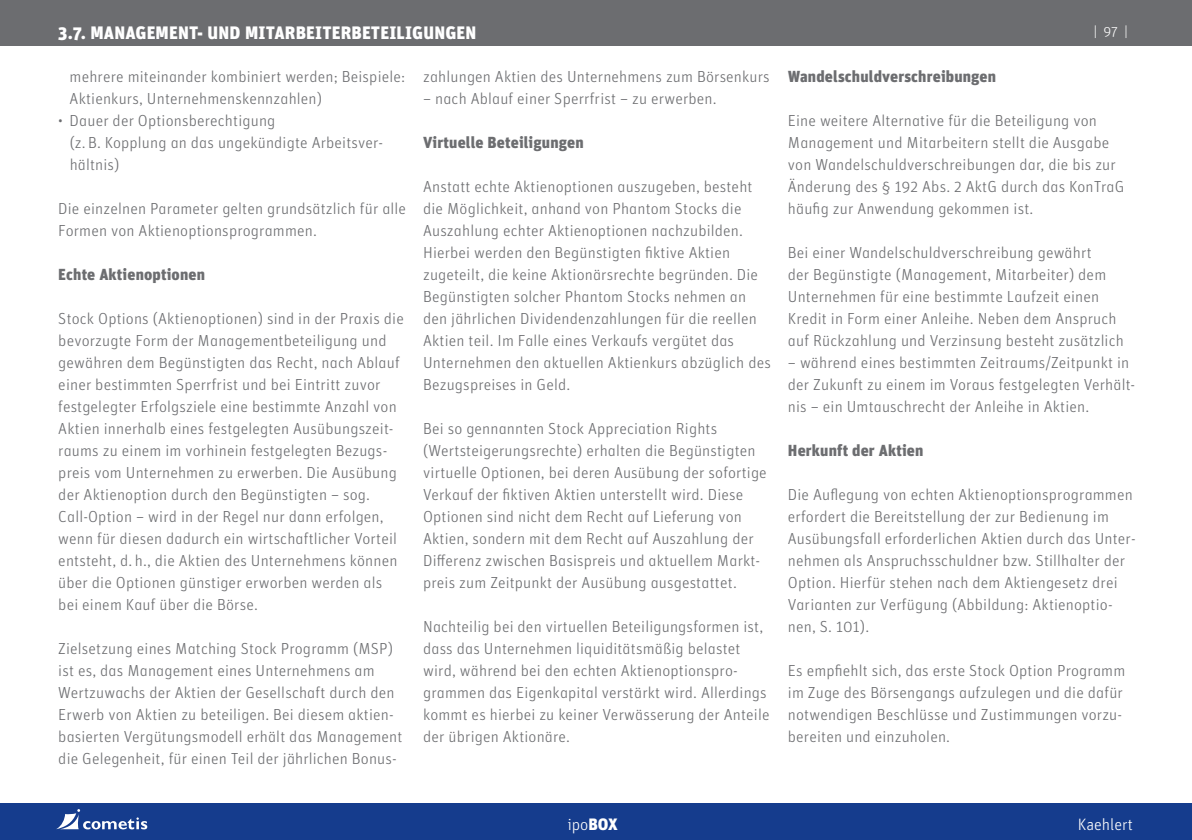
<style>
.page{position:relative;width:1192px;height:840px;background:#fff}
.page>*{position:absolute;margin:0;border:0;box-sizing:border-box;transform-origin:0 0}
.t1{font:900 18px "Unit";letter-spacing:.01em;color:#fff}
.t2{font:300 16.4px "Unit";color:#fff}
.t3{font:16px/22px "Unit Light Alternate";letter-spacing:.01em;color:#6c6d70}
.t4{font:900 16px "Unit";letter-spacing:.01em;color:#6c6d70}
.t5{font:300 14px "Unit";color:#fff}
.s1{font-weight:900}
</style>
<div class="page">
<div style="left:0;top:0;width:1192px;height:46px;background:#6c6d70"></div>
<div style="left:0;top:802px;width:1192px;height:37px;background:#153c8d"></div>
<svg style="left:56px;top:809px;width:91px;height:20px"></svg>
<p class="t1" style="left:58px;top:21px;width:419px">3.7. Management- und Mitarbeiterbeteiligungen</p>
<p class="t3" style="left:70px;top:65px;width:337px">mehrere miteinander kombiniert werden; Beispiele:<br>Aktienkurs, Unternehmenskennzahlen)</p>
<p class="t3" style="left:70px;top:109px;width:315px;text-indent:-11px">• Dauer der Optionsberechtigung<br>(z. B. Kopplung an das ungekündigte Arbeitsver&shy;hältnis)</p>
<p class="t3" style="left:58px;top:197px;width:349px">Die einzelnen Parameter gelten grundsätzlich für alle<br>Formen von Aktienoptionsprogrammen.</p>
<p class="t4" style="left:58px;top:264px;width:148px">Echte Aktienoptionen</p>
<p class="t3" style="left:58px;top:307px;width:347px">Stock Options (Aktienoptionen) sind in der Praxis die bevorzugte Form der Managementbeteiligung und gewähren dem Begünstigten das Recht, nach Ablauf einer bestimmten Sperrfrist und bei Eintritt zuvor festgelegter Erfolgsziele eine bestimmte Anzahl von Aktien innerhalb eines festgelegten Ausübungszeit&shy;raums zu einem im vorhinein festgelegten Bezugs&shy;preis vom Unternehmen zu erwerben. Die Ausübung der Aktienoption durch den Begünstigten – sog.<br>Call-Option – wird in der Regel nur dann erfolgen, wenn für diesen dadurch ein wirtschaftlicher Vorteil entsteht, d. h., die Aktien des Unternehmens können über die Optionen günstiger erworben werden als bei einem Kauf über die Börse.</p>
<p class="t3" style="left:58px;top:637px;width:346px">Zielsetzung eines Matching Stock Programm (MSP) ist es, das Management eines Unternehmens am Wertzuwachs der Aktien der Gesellschaft durch den Erwerb von Aktien zu beteiligen. Bei diesem aktien&shy;basierten Vergütungsmodell erhält das Management die Gelegenheit, für einen Teil der jährlichen Bonus-</p>
<p class="t3" style="left:423px;top:65px;width:348px">zahlungen Aktien des Unternehmens zum Börsenkurs</p>
<p class="t3" style="left:423px;top:87px;width:295px">– nach Ablauf einer Sperrfrist – zu erwerben.</p>
<p class="t4" style="left:423px;top:132px;width:162px">Virtuelle Beteiligungen</p>
<p class="t3" style="left:423px;top:175px;width:349px">Anstatt echte Aktienoptionen auszugeben, besteht die Möglichkeit, anhand von Phantom Stocks die Auszahlung echter Aktienoptionen nachzubilden.<br>Hierbei werden den Begünstigten fiktive Aktien zugeteilt, die keine Aktionärsrechte begründen. Die Begünstigten solcher Phantom Stocks nehmen an den jährlichen Dividendenzahlungen für die reellen Aktien teil. Im Falle eines Verkaufs vergütet das Unternehmen den aktuellen Aktienkurs abzüglich des Bezugspreises in Geld.</p>
<p class="t3" style="left:423px;top:417px;width:345px">Bei so gennannten Stock Appreciation Rights (Wertsteigerungsrechte) erhalten die Begünstigten virtuelle Optionen, bei deren Ausübung der sofortige Verkauf der fiktiven Aktien unterstellt wird. Diese Optionen sind nicht dem Recht auf Lieferung von Aktien, sondern mit dem Recht auf Auszahlung der Differenz zwischen Basispreis und aktuellem Markt&shy;preis zum Zeitpunkt der Ausübung ausgestattet.</p>
<p class="t3" style="left:423px;top:615px;width:348px">Nachteilig bei den virtuellen Beteiligungsformen ist, dass das Unternehmen liquiditätsmäßig belastet wird, während bei den echten Aktienoptionspro&shy;grammen das Eigenkapital verstärkt wird. Allerdings kommt es hierbei zu keiner Verwässerung der Anteile der übrigen Aktionäre.</p>
<p class="t5" style="left:1094px;top:23px;width:35px">| 97 |</p>
<p class="t4" style="left:788px;top:66px;width:210px">Wandelschuldverschreibungen</p>
<p class="t3" style="left:788px;top:109px;width:338px">Eine weitere Alternative für die Beteiligung von Management und Mitarbeitern stellt die Ausgabe von Wandelschuldverschreibungen dar, die bis zur Änderung des § 192 Abs. 2 AktG durch das KonTraG häufig zur Anwendung gekommen ist.</p>
<p class="t3" style="left:788px;top:241px;width:337px">Bei einer Wandelschuldverschreibung gewährt<br>der Begünstigte (Management, Mitarbeiter) dem Unternehmen für eine bestimmte Laufzeit einen Kredit in Form einer Anleihe. Neben dem Anspruch auf Rückzahlung und Verzinsung besteht zusätzlich</p>
<p class="t3" style="left:788px;top:351px;width:349px">– während eines bestimmten Zeitraums/Zeitpunkt in der Zukunft zu einem im Voraus festgelegten Verhält&shy;nis – ein Umtauschrecht der Anleihe in Aktien.</p>
<p class="t4" style="left:788px;top:440px;width:137px">Herkunft der Aktien</p>
<p class="t3" style="left:788px;top:483px;width:349px">Die Auflegung von echten Aktienoptionsprogrammen erfordert die Bereitstellung der zur Bedienung im Ausübungsfall erforderlichen Aktien durch das Unter&shy;nehmen als Anspruchsschuldner bzw. Stillhalter der Option. Hierfür stehen nach dem Aktiengesetz drei Varianten zur Verfügung (Abbildung: Aktienoptio&shy;nen, S. 101).</p>
<p class="t3" style="left:788px;top:659px;width:339px">Es empfiehlt sich, das erste Stock Option Programm im Zuge des Börsengangs aufzulegen und die dafür notwendigen Beschlüsse und Zustimmungen vorzu&shy;bereiten und einzuholen.</p>
<p class="t2" style="left:567px;top:814px;width:52px">ipo<span class="s1">BOX</span></p>
<p class="t2" style="left:1078px;top:813px;width:57px">Kaehlert</p>
</div>
